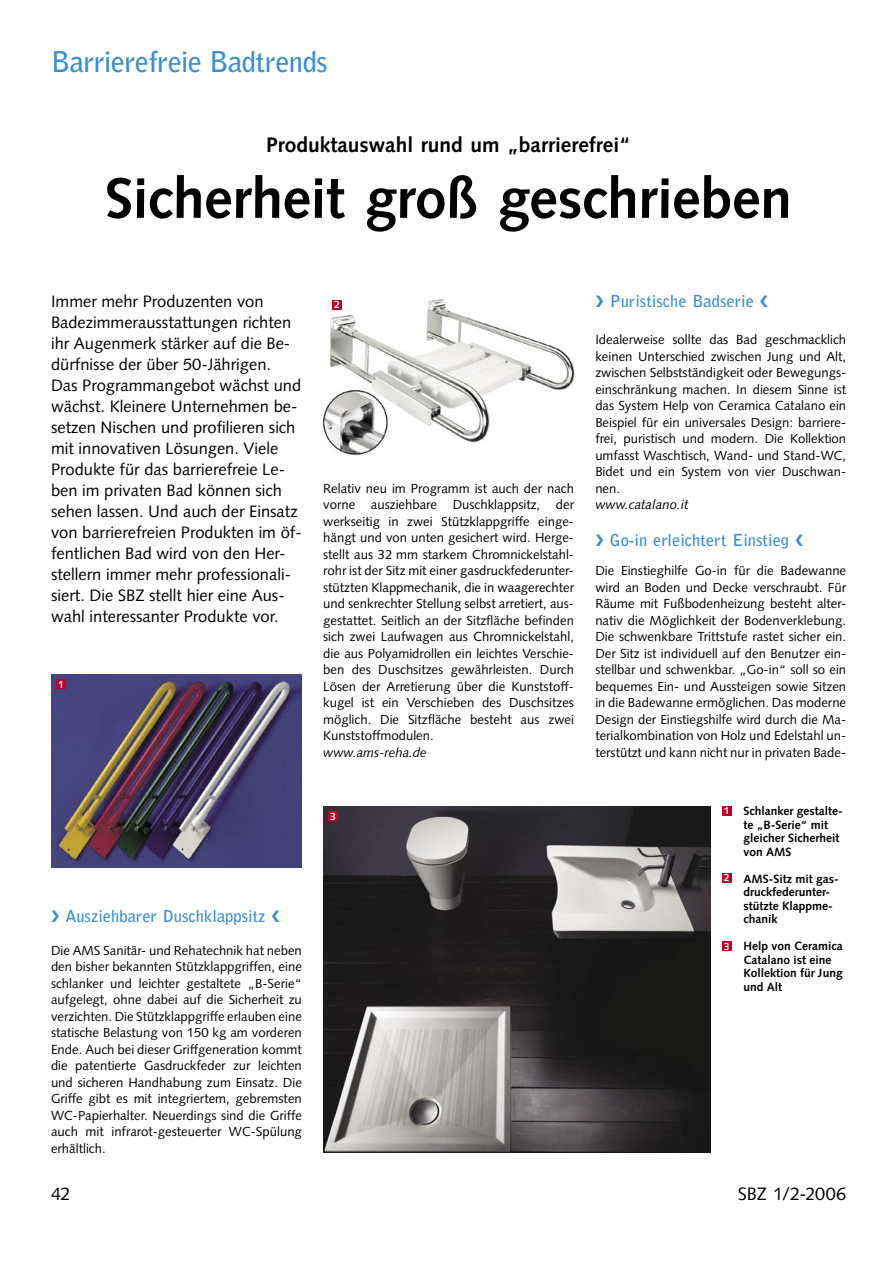
<style>
.page{position:relative;width:893px;height:1263px;background:#fff}
.page>*{position:absolute;margin:0;border:0;box-sizing:border-box;transform-origin:0 0}
.SBZ_02-Headline{font:700 57px "Syntax LT Std";letter-spacing:-.01em;color:#000}
.SBZ_00-Rubriken{font:700 28.5px "Bell Gothic Std";letter-spacing:-.02em;color:#398fd1}
.SBZ_01-Dachzeile{font:700 21px "Syntax LT Std";color:#000}
.t1{font:18px "Syntax LT Std";letter-spacing:-.005em;color:#000}
.SBZ_03-Vorspann{font:16.5px/21px "Syntax LT Std";color:#000}
.SBZ_14-Meldungen_Dachzeile{font:700 16.5px "Bell Gothic Std";color:#398fd1}
.SBZ_05-Grundtext{font:13.2px/16.5px "Syntax LT Std";color:#000;text-align:justify}
.SBZ_05-Grundtext-2{font:italic 13.2px "Syntax LT Std";color:#000}
.SBZ_12-Bildunterschrift{font:700 12px/13.5px "Syntax LT Std";color:#000}
.SBZ_12-Bildunterschrift-2{font:700 10.5px "Syntax LT Std";color:#fff}
</style>
<div class="page">
<img style="left:322px;top:299px;width:253px;height:157px">
<img style="left:51px;top:674px;width:251px;height:194px">
<img style="left:323px;top:806px;width:387px;height:346px">
<div style="left:328px;top:811px;width:10px;height:9px;background:#be0027"></div>
<div style="left:56px;top:679px;width:10px;height:10px;background:#be0027"></div>
<div style="left:333px;top:300px;width:9px;height:9px;background:#be0027"></div>
<div style="left:722px;top:806px;width:9px;height:9px;background:#be0027"></div>
<div style="left:722px;top:873px;width:9px;height:9px;background:#be0027"></div>
<div style="left:722px;top:941px;width:9px;height:10px;background:#be0027"></div>
<p class="SBZ_00-Rubriken" style="left:51px;top:45px;width:278px">Barrierefreie Badtrends</p>
<p class="SBZ_01-Dachzeile" style="left:266px;top:133px;width:366px">Produktauswahl rund um „barrierefrei“</p>
<p class="SBZ_02-Headline" style="left:105px;top:165px;width:688px">Sicherheit groß geschrieben</p>
<p class="SBZ_03-Vorspann" style="left:51px;top:291px;width:252px">Immer mehr Produzenten von Badezimmerausstattungen richten ihr Augenmerk stärker auf die Be&shy;dürfnisse der über 50-Jährigen.<br>Das Programmangebot wächst und wächst. Kleinere Unternehmen be&shy;setzen Nischen und profilieren sich mit innovativen Lösungen. Viele Produkte für das barrierefreie Le&shy;ben im privaten Bad können sich sehen lassen. Und auch der Einsatz von barrierefreien Produkten im öf&shy;fentlichen Bad wird von den Her&shy;stellern immer mehr professionali&shy;siert. Die SBZ stellt hier eine Aus&shy;wahl interessanter Produkte vor.</p>
<p class="SBZ_12-Bildunterschrift-2" style="left:58px;top:678px;width:7px">1</p>
<p class="SBZ_14-Meldungen_Dachzeile" style="left:51px;top:905px;width:230px">❯ Ausziehbarer Duschklappsitz ❮</p>
<p class="SBZ_05-Grundtext" style="left:51px;top:942px;width:252px">Die AMS Sanitär- und Rehatechnik hat neben den bisher bekannten Stützklappgriffen, eine schlanker und leichter gestaltete „B-Serie“ aufgelegt, ohne dabei auf die Sicherheit zu verzichten. Die Stützklappgriffe erlauben eine statische Belastung von 150 kg am vorderen Ende. Auch bei dieser Griffgeneration kommt die patentierte Gasdruckfeder zur leichten und sicheren Handhabung zum Einsatz. Die Griffe gibt es mit integriertem, gebremsten WC-Papierhalter. Neuerdings sind die Griffe auch mit infrarot-gesteuerter WC-Spülung erhältlich.</p>
<p class="SBZ_12-Bildunterschrift-2" style="left:334px;top:299px;width:7px">2</p>
<p class="SBZ_05-Grundtext" style="left:323px;top:480px;width:252px">Relativ neu im Programm ist auch der nach vorne ausziehbare Duschklappsitz, der werkseitig in zwei Stützklappgriffe einge&shy;hängt und von unten gesichert wird. Herge&shy;stellt aus 32 mm starkem Chromnickelstahl&shy;rohr ist der Sitz mit einer gasdruckfederunter&shy;stützten Klappmechanik, die in waagerechter und senkrechter Stellung selbst arretiert, aus&shy;gestattet. Seitlich an der Sitzfläche befinden sich zwei Laufwagen aus Chromnickelstahl, die aus Polyamidrollen ein leichtes Verschie&shy;ben des Duschsitzes gewährleisten. Durch Lösen der Arretierung über die Kunststoff&shy;kugel ist ein Verschieben des Duschsitzes möglich. Die Sitzfläche besteht aus zwei Kunststoffmodulen.</p>
<p class="SBZ_05-Grundtext-2" style="left:323px;top:744px;width:105px">www.ams-reha.de</p>
<p class="SBZ_12-Bildunterschrift-2" style="left:330px;top:810px;width:7px">3</p>
<p class="SBZ_14-Meldungen_Dachzeile" style="left:595px;top:291px;width:174px">❯ Puristische Badserie ❮</p>
<p class="SBZ_05-Grundtext" style="left:595px;top:331px;width:252px">Idealerweise sollte das Bad geschmacklich keinen Unterschied zwischen Jung und Alt, zwischen Selbstständigkeit oder Bewegungs&shy;einschränkung machen. In diesem Sinne ist das System Help von Ceramica Catalano ein Beispiel für ein universales Design: barriere&shy;frei, puristisch und modern. Die Kollektion umfasst Waschtisch, Wand- und Stand-WC, Bidet und ein System von vier Duschwan&shy;nen.</p>
<p class="SBZ_05-Grundtext-2" style="left:595px;top:497px;width:95px">www.catalano.it</p>
<p class="SBZ_14-Meldungen_Dachzeile" style="left:595px;top:530px;width:210px">❯ Go-in erleichtert Einstieg ❮</p>
<p class="SBZ_05-Grundtext" style="left:595px;top:562px;width:252px">Die Einstieghilfe Go-in für die Badewanne wird an Boden und Decke verschraubt. Für Räume mit Fußbodenheizung besteht alter&shy;nativ die Möglichkeit der Bodenverklebung.<br>Die schwenkbare Trittstufe rastet sicher ein.<br>Der Sitz ist individuell auf den Benutzer ein&shy;stellbar und schwenkbar. „Go-in“ soll so ein bequemes Ein- und Aussteigen sowie Sitzen in die Badewanne ermöglichen. Das moderne Design der Einstiegshilfe wird durch die Ma&shy;terialkombination von Holz und Edelstahl un&shy;terstützt und kann nicht nur in privaten Bade-</p>
<p class="SBZ_12-Bildunterschrift-2" style="left:724px;top:805px;width:7px">1</p>
<p class="SBZ_12-Bildunterschrift-2" style="left:724px;top:872px;width:7px">2</p>
<p class="SBZ_12-Bildunterschrift-2" style="left:724px;top:940px;width:7px">3</p>
<p class="SBZ_12-Bildunterschrift" style="left:744px;top:804px;width:101px">Schlanker gestalte&shy;te „B-Serie“ mit gleicher Sicherheit von AMS</p>
<p class="SBZ_12-Bildunterschrift" style="left:744px;top:872px;width:97px">AMS-Sitz mit gas&shy;druckfederunter&shy;stützte Klappme&shy;chanik</p>
<p class="SBZ_12-Bildunterschrift" style="left:744px;top:939px;width:101px">Help von Ceramica<br>Catalano ist eine<br>Kollektion für Jung und Alt</p>
<p class="t1" style="left:51px;top:1183px;width:21px">42</p>
<p class="t1" style="left:738px;top:1183px;width:110px">SBZ 1/2-2006</p>
</div>
